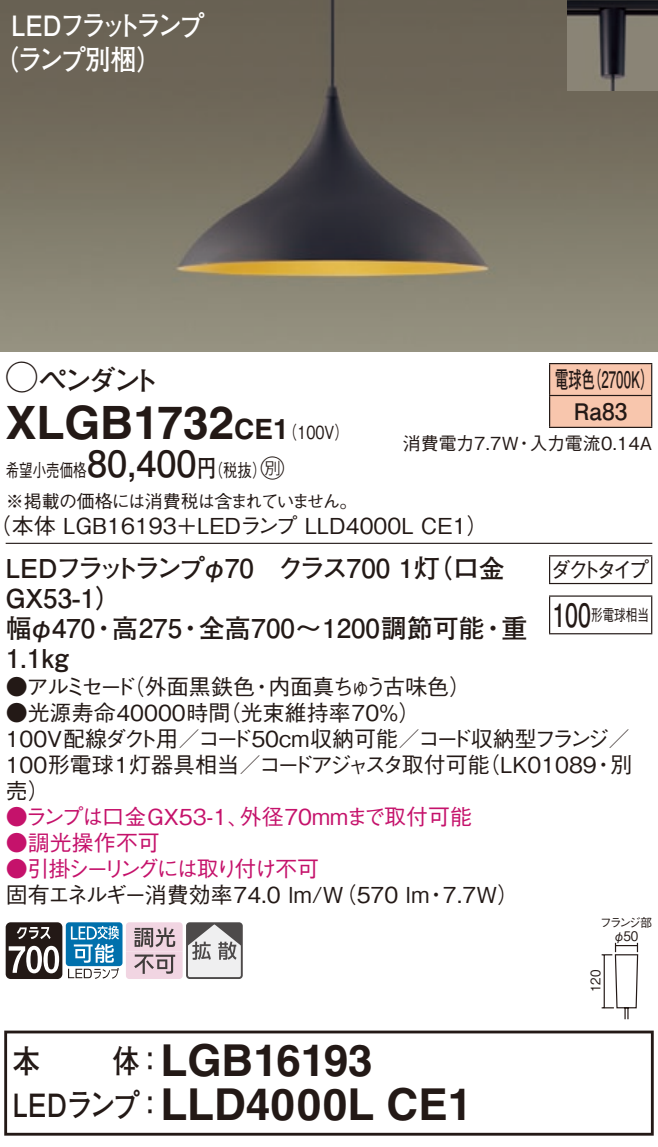
<style>
.page{position:relative;width:658px;height:1147px;background:#fff}
.page>*{position:absolute;margin:0;border:0;box-sizing:border-box;transform-origin:0 0}
.t1{font:700 46px "Helvetica LT Std";color:#231916}
.t2{font:700 44px "Helvetica LT Std";color:#231916}
.t3{font:700 36px "Futo Go B101 Pro";color:#231916}
.t4{font:700 32px "Futo Go B101 Pro";color:#231916;scale:.85 1}
.t5{font:700 32px "Futo Go B101 Pro";color:#231916;scale:.72 1}
.t6{font:700 28px/34px "Futo Go B101 Pro";letter-spacing:-.12em;color:#fff;scale:.9 1}
.t7{font:700 28px "Futo Go B101 Pro";letter-spacing:-.13em;color:#231916}
.t8{font:700 28px "Helvetica LT Std";color:#231916}
.t9{font:700 26px/30px "Futo Go B101 Pro";color:#231916}
.t10{font:700 26px "Futo Go B101 Pro";letter-spacing:-.11em;color:#231916}
.t11{font:24px "Ford Classification 1";color:#231916}
.t12{font:700 22.8px/32px "Futo Go B101 Pro";color:#231916;scale:.58 1}
.t13{font:500 22px/26px "Gothic BBB Pro";color:#231916}
.t14{font:500 22px "Gothic BBB Pro";letter-spacing:-.02em;color:#231916}
.t15{font:500 22px "Gothic BBB Pro";color:#c5126b}
.t16{font:500 22px "Gothic BBB Pro";letter-spacing:-.125em;color:#c5126b}
.t17{font:500 22px "Gothic BBB Pro";letter-spacing:-.055em;color:#231916}
.t18{font:500 22px "Gothic BBB Pro";letter-spacing:-.03em;color:#c5126b}
.t19{font:500 22px "Gothic BBB Pro";color:#231916;scale:.94 1}
.t20{font:500 18px/31.6px "Gothic BBB Pro";letter-spacing:-.04em;color:#231916;scale:.75 1}
.t21{font:500 18px "Gothic BBB Pro";color:#231916}
.t22{font:500 18px "Gothic BBB Pro";color:#231916;scale:.8 1}
.t23{font:500 16px "Gothic BBB Pro";color:#231916;scale:.72 1}
.t24{font:13.2px "Gothic BBB Pro Medium 90 pv RKSJ H";color:#231916;scale:.9 1}
.t25{font:12px "Gothic BBB Pro Medium 90 pv RKSJ H";letter-spacing:-.185em;color:#231916}
.s1{font-family:"Ford Classification 1";font-weight:400;font-size:32px}
.s2{font-family:"Helvetica LT Std";font-weight:700;font-size:28px}
.s3{font-family:"Gothic BBB Pro";font-weight:500;font-size:18px}
.s4{font-family:"Futo Go B101 Pro";font-weight:700;font-size:24px}
</style>
<div class="page">
<img style="left:0;top:0;width:658px;height:351px">
<img style="left:567px;top:0;width:91px;height:91px">
<div style="left:550px;top:364px;width:101px;height:62px;background:#f8c6ad"></div>
<hr style="left:549px;top:363px;width:103px;height:1px;background:#231916">
<hr style="left:549px;top:364px;width:1px;height:31px;background:#231916">
<hr style="left:651px;top:364px;width:1px;height:31px;background:#231916">
<hr style="left:549px;top:395px;width:103px;height:1px;background:#231916">
<hr style="left:549px;top:396px;width:1px;height:31px;background:#231916">
<hr style="left:651px;top:396px;width:1px;height:31px;background:#231916">
<hr style="left:549px;top:426px;width:103px;height:2px;background:#231916">
<hr style="left:6px;top:542px;width:646px;height:2px;background:#231916">
<svg style="left:549px;top:556px;width:1px;height:27px"></svg>
<hr style="left:549px;top:555px;width:103px;height:1px;background:#231916">
<svg style="left:651px;top:556px;width:1px;height:27px"></svg>
<hr style="left:549px;top:583px;width:103px;height:1px;background:#231916">
<hr style="left:549px;top:596px;width:1px;height:37px;background:#231916">
<hr style="left:549px;top:595px;width:103px;height:1px;background:#231916">
<hr style="left:651px;top:596px;width:1px;height:37px;background:#231916">
<hr style="left:549px;top:633px;width:103px;height:1px;background:#231916">
<svg style="left:601px;top:942px;width:37px;height:78px"></svg>
<svg style="left:6px;top:922px;width:56px;height:57px"></svg>
<div style="left:66px;top:922px;width:56px;height:44px;background:#0070ac;border-radius:3px"></div>
<svg style="left:68px;top:925px;width:51px;height:53px"></svg>
<svg style="left:126px;top:922px;width:114px;height:57px"></svg>
<div style="left:186px;top:922px;width:57px;height:57px;border:2px solid #4d4a4a;border-radius:3px"></div>
<div style="left:4px;top:1030px;width:649px;height:105px;border:3px solid #231916"></div>
<p class="t6" style="left:-7px;top:5px;width:236px;text-indent:18px">LEDフラットランプ（ランプ別梱(</p>
<p class="t7" style="left:6px;top:358px;width:156px"><span class="s1">A</span>ペンダント</p>
<p class="t12" style="left:588px;top:360px;width:115px">（2700 (K</p>
<p class="t12" style="left:574px;top:360px;width:94px;text-indent:-19px">電球色<br>Ra83</p>
<p class="t21" style="left:530px;top:428px;width:124px">入力電流0.14A</p>
<h1 class="t1" style="left:6px;top:395px;width:230px">XLGB1732</h1>
<p class="t8" style="left:234px;top:412px;width:40px">CE</p>
<p class="t22" style="left:273px;top:418px;width:96px">（<span class="s2">1</span> 100 (V</p>
<p class="t21" style="left:403px;top:428px;width:117px">消費電力7.7W</p>
<p class="t21" style="left:515px;top:428px;width:19px">・</p>
<h3 class="t3" style="left:87px;top:434px;width:111px">80,400</h3>
<p class="t11" style="left:252px;top:455px;width:34px">C<span class="s3">）</span></p>
<p class="t22" style="left:197px;top:455px;width:70px">（<span class="s4">円</span>税抜</p>
<p class="t20" style="left:6px;top:452px;width:470px">希望小売価格<br>※掲載の価格には消費税は含まれていません。</p>
<p class="t13" style="left:-10px;top:510px;width:500px">（本体 LGB16193＋LEDランプ LLD4000L CE1(</p>
<p class="t10" style="left:6px;top:547px;width:501px">LEDフラットランプφ70　クラス700 （灯1 口金</p>
<p class="t9" style="left:6px;top:580px;width:117px">GX53-1(</p>
<p class="t9" style="left:501px;top:610px;width:27px">重</p>
<p class="t9" style="left:199px;top:610px;width:287px">全高700〜1200調節可能</p>
<p class="t9" style="left:6px;top:610px;width:91px">幅φ470<br>1.1kg</p>
<p class="t9" style="left:112px;top:610px;width:72px">高275</p>
<p class="t9" style="left:91px;top:610px;width:27px">・</p>
<p class="t9" style="left:177px;top:610px;width:27px">・</p>
<p class="t9" style="left:480px;top:610px;width:27px">・</p>
<p class="t13" style="left:123px;top:670px;width:134px">（外面黒鉄色</p>
<p class="t17" style="left:268px;top:668px;width:204px">内面真ちゅう古味色(</p>
<p class="t13" style="left:6px;top:670px;width:132px">●アルミセード</p>
<p class="t13" style="left:251px;top:670px;width:23px">・</p>
<p class="t19" style="left:550px;top:552px;width:106px">ダクトタイプ</p>
<p class="t23" style="left:591px;top:602px;width:81px">形電球相当</p>
<h3 class="t5" style="left:552px;top:589px;width:55px">100</h3>
<p class="t13" style="left:219px;top:696px;width:203px">（光束維持率70％(</p>
<p class="t13" style="left:6px;top:696px;width:226px">●光源寿命40000時間</p>
<p class="t14" style="left:6px;top:720px;width:626px">100V配線ダクト用／コード50cm収納可能／コード収納型フランジ／</p>
<p class="t13" style="left:610px;top:748px;width:23px">別</p>
<p class="t13" style="left:478px;top:748px;width:120px">（LK01089</p>
<p class="t13" style="left:6px;top:748px;width:485px">100形電球1灯器具相当／コードアジャスタ取付可能売(</p>
<p class="t15" style="left:240px;top:798px;width:234px">外径70mmまで取付可能</p>
<p class="t13" style="left:592px;top:748px;width:23px">・</p>
<p class="t15" style="left:6px;top:798px;width:245px">●ランプは口金GX53-1、</p>
<p class="t18" style="left:6px;top:824px;width:156px">●調光操作不可</p>
<p class="t16" style="left:6px;top:850px;width:315px">●引掛シーリングには取り付け不可</p>
<p class="t13" style="left:6px;top:878px;width:425px">固有エネルギー消費効率74.0 lm （W/ 570 lm</p>
<p class="t13" style="left:443px;top:878px;width:78px">7.7W(</p>
<p class="t13" style="left:425px;top:878px;width:23px">・</p>
<h3 class="t4" style="left:13px;top:1035px;width:34px">本</h3>
<h3 class="t4" style="left:113px;top:1035px;width:62px">体：</h3>
<h2 class="t2" style="left:160px;top:1033px;width:214px">LGB16193</h2>
<h3 class="t4" style="left:13px;top:1079px;width:179px">LEDランプ：</h3>
<h2 class="t2" style="left:160px;top:1077px;width:313px">LLD4000L CE1</h2>
<p class="t25" style="left:600px;top:913px;width:54px">フランジ部</p>
<p class="t24" style="left:585px;top:992px;width:26px;rotate:-90deg">120</p>
<p class="t24" style="left:613px;top:925px;width:29px">φ50</p>
</div>
